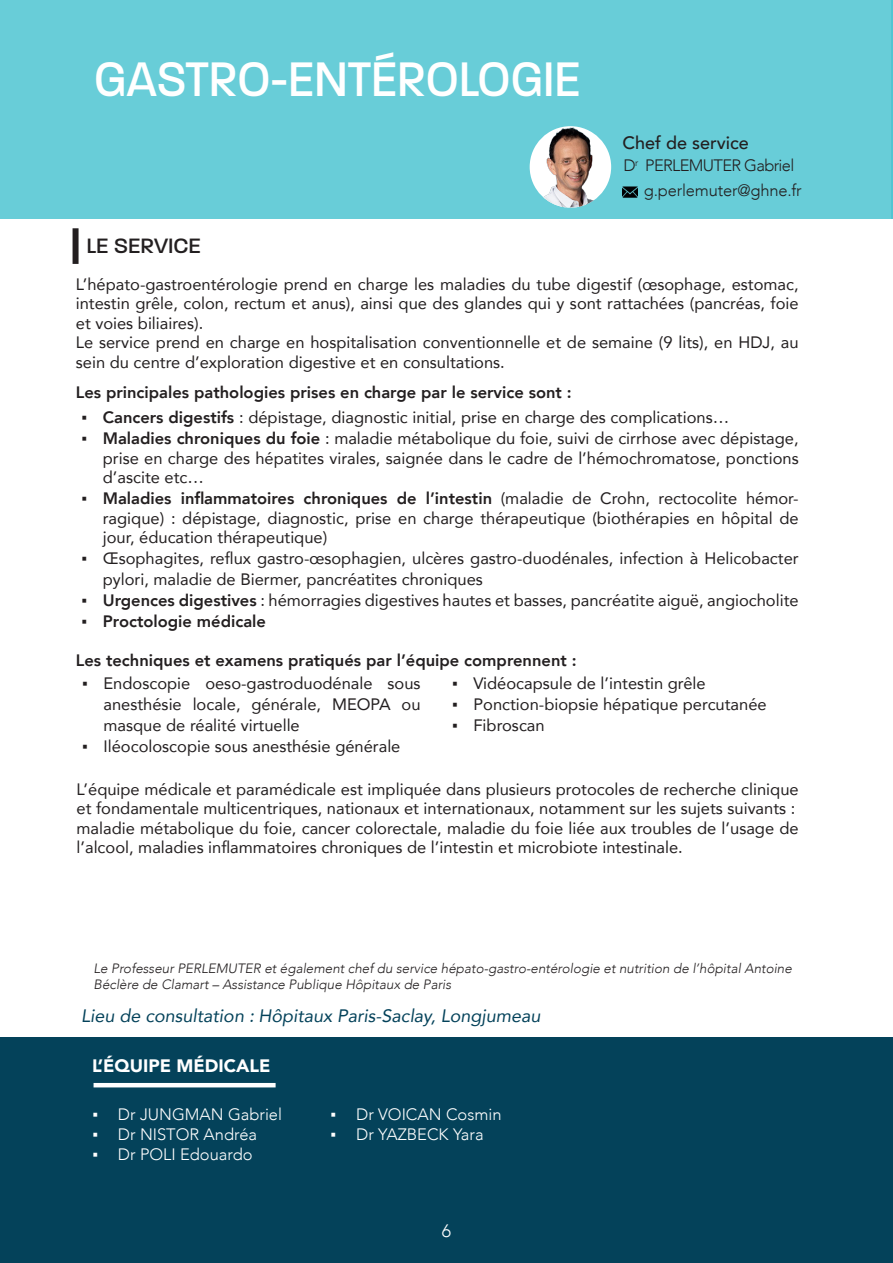
<style>
.page{position:relative;width:893px;height:1263px;background:#fff}
.page>*{position:absolute;margin:0;border:0;box-sizing:border-box;transform-origin:0 0}
.En-tête_de_page_-_Bleu{font:500 52.5px "Paralucent";color:#fff;scale:.9 1}
.t1{font:500 22.5px "Paralucent";color:#231f20}
.t2{font:italic 18px "Avenir";color:#04425a}
.t3{font:900 18px "Avenir";color:#fff}
.t4{font:500 18px "Avenir";color:#231f20}
.t5{font:300 18px "Avenir";color:#fff}
.Texte_de_corps_de_page_-_Noir{font:16.5px/19.5px "Avenir";color:#231f20;text-align:justify}
.Texte_de_corps_de_page_-_Noir-2{font:800 16.5px "Avenir";color:#231f20}
.t6{font:300 16.5px "Avenir";color:#fff}
.t7{font:300 16.5px "Avenir";letter-spacing:-.01em;color:#231f20}
.t8{font:300 16.5px "Avenir";letter-spacing:-.04em;color:#231f20}
.t9{font:italic 300 13.5px/16.5px "Avenir";color:#231f20}
.s1{font-family:"Calibri"}
.s2{font-weight:800}
.s3{font-family:"Calibri";font-weight:400}
</style>
<div class="page">
<div style="left:0;top:0;width:893px;height:219px;background:#68cdd8"></div>
<div style="left:73px;top:228px;width:6px;height:36px;background:#231f20"></div>
<div style="left:0;top:1037px;width:893px;height:226px;background:#04425a"></div>
<hr style="left:94px;top:1083px;width:182px;height:4px;background:#fff">
<hr style="left:891px;top:0;width:2px;height:218px;background:#4dc4d1">
<img style="left:623px;top:186px;width:14px;height:12px">
<img style="left:530px;top:126px;width:81px;height:81px">
<p class="En-tête_de_page_-_Bleu" style="left:94px;top:47px;width:542px">GASTRO-ENTÉROLOGIE</p>
<h2 class="t1" style="left:87px;top:233px;width:116px">LE SERVICE</h2>
<p class="t4" style="left:623px;top:127px;width:128px">Chef de service</p>
<p class="t8" style="left:623px;top:156px;width:172px">D<sup>r</sup> PERLEMUTER Gabriel</p>
<p class="t7" style="left:644px;top:180px;width:159px">g.perlemuter@ghne.fr</p>
<p class="Texte_de_corps_de_page_-_Noir" style="left:76px;top:274px;width:724px">L’hépato-gastroentérologie prend en charge les maladies du tube digestif (œsophage, estomac, intestin grêle, colon, rectum et anus), ainsi que des glandes qui y sont rattachées (pancréas, foie et voies biliaires).</p>
<p class="Texte_de_corps_de_page_-_Noir" style="left:76px;top:332px;width:724px">Le service prend en charge en hospitalisation conventionnelle et de semaine (9 lits), en HDJ, au sein du centre d’exploration digestive et en consultations.</p>
<p class="Texte_de_corps_de_page_-_Noir-2" style="left:76px;top:377px;width:497px">Les principales pathologies prises en charge par le service sont :</p>
<p class="Texte_de_corps_de_page_-_Noir" style="left:82px;top:407px;width:649px"><span class="s1">▪</span> <span class="s2">Cancers digestifs</span> : dépistage, diagnostic initial, prise en charge des complications…</p>
<p class="Texte_de_corps_de_page_-_Noir" style="left:103px;top:428px;width:697px;text-indent:-21px"><span class="s1">▪</span> <span class="s2">Maladies chroniques du foie</span> : maladie métabolique du foie, suivi de cirrhose avec dépistage, prise en charge des hépatites virales, saignée dans le cadre de l’hémochromatose, ponctions d’ascite etc…</p>
<p class="Texte_de_corps_de_page_-_Noir" style="left:103px;top:488px;width:697px;text-indent:-21px"><span class="s1">▪</span> <span class="s2">Maladies inflammatoires chroniques de l’intestin</span> (maladie de Crohn, rectocolite hémor&shy;ragique) : dépistage, diagnostic, prise en charge thérapeutique (biothérapies en hôpital de jour, éducation thérapeutique)</p>
<p class="Texte_de_corps_de_page_-_Noir" style="left:103px;top:548px;width:697px;line-height:21px;text-indent:-21px"><span class="s1">▪</span> Œsophagites, reflux gastro-œsophagien, ulcères gastro-duodénales, infection à Helicobacter pylori, maladie de Biermer, pancréatites chroniques</p>
<p class="Texte_de_corps_de_page_-_Noir" style="left:82px;top:590px;width:719px"><span class="s1">▪</span> <span class="s2">Urgences digestives</span> : hémorragies digestives hautes et basses, pancréatite aiguë, angiocholite</p>
<p class="Texte_de_corps_de_page_-_Noir-2" style="left:82px;top:607px;width:186px"><span class="s3">▪</span> Proctologie médicale</p>
<p class="Texte_de_corps_de_page_-_Noir-2" style="left:76px;top:646px;width:502px">Les techniques et examens pratiqués par l’équipe comprennent :</p>
<p class="Texte_de_corps_de_page_-_Noir" style="left:104px;top:672px;width:319px;line-height:21px;text-indent:-21px"><span class="s1">▪</span> Endoscopie oeso-gastroduodénale sous anesthésie locale, générale, MEOPA ou masque de réalité virtuelle</p>
<p class="Texte_de_corps_de_page_-_Noir" style="left:82px;top:736px;width:320px"><span class="s1">▪</span> Iléocoloscopie sous anesthésie générale</p>
<p class="Texte_de_corps_de_page_-_Noir" style="left:77px;top:779px;width:724px">L’équipe médicale et paramédicale est impliquée dans plusieurs protocoles de recherche clinique et fondamentale multicentriques, nationaux et internationaux, notamment sur les sujets suivants :</p>
<p class="Texte_de_corps_de_page_-_Noir" style="left:77px;top:818px;width:724px">maladie métabolique du foie, cancer colorectale, maladie du foie liée aux troubles de l’usage de l’alcool, maladies inflammatoires chroniques de l’intestin et microbiote intestinale.</p>
<p class="Texte_de_corps_de_page_-_Noir" style="left:452px;top:673px;width:255px"><span class="s1">▪</span> Vidéocapsule de l’intestin grêle</p>
<p class="Texte_de_corps_de_page_-_Noir" style="left:452px;top:694px;width:316px"><span class="s1">▪</span> Ponction-biopsie hépatique percutanée</p>
<p class="Texte_de_corps_de_page_-_Noir" style="left:452px;top:715px;width:94px"><span class="s1">▪</span> Fibroscan</p>
<p class="t9" style="left:94px;top:960px;width:700px">Le Professeur PERLEMUTER et également chef du service hépato-gastro-entérologie et nutrition de l’hôpital Antoine<br>Béclère de Clamart – Assistance Publique Hôpitaux de Paris</p>
<p class="t2" style="left:81px;top:1004px;width:461px">Lieu de consultation : Hôpitaux Paris-Saclay, Longjumeau</p>
<p class="t3" style="left:92px;top:1050px;width:180px">L’ÉQUIPE MÉDICALE</p>
<p class="t6" style="left:92px;top:1104px;width:191px"><span class="s3">▪</span> Dr JUNGMAN Gabriel</p>
<p class="t6" style="left:92px;top:1124px;width:166px"><span class="s3">▪</span> Dr NISTOR Andréa</p>
<p class="t6" style="left:92px;top:1144px;width:162px"><span class="s3">▪</span> Dr POLI Edouardo</p>
<p class="t6" style="left:331px;top:1104px;width:173px"><span class="s3">▪</span> Dr VOICAN Cosmin</p>
<p class="t6" style="left:331px;top:1124px;width:154px"><span class="s3">▪</span> Dr YAZBECK Yara</p>
<p class="t5" style="left:442px;top:1220px;width:11px">6</p>
</div>
